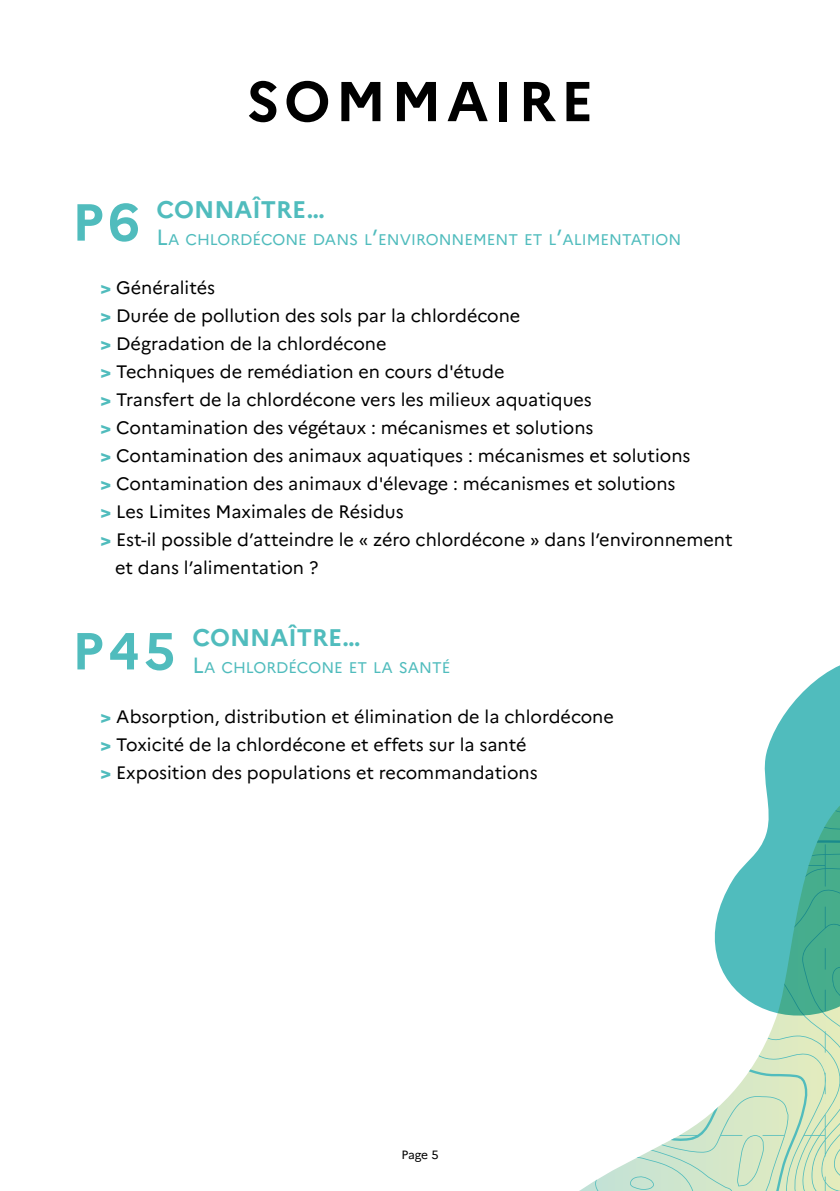
<style>
.page{position:relative;width:840px;height:1191px;background:#fff}
.page>*{position:absolute;margin:0;border:0;box-sizing:border-box;transform-origin:0 0}
.t1{font:700 56px "Marianne";letter-spacing:.09em;color:#000}
.t2{font:700 52px "Marianne";color:#50bcbd}
.t3{font:700 24px "Marianne";color:#50bcbd}
.t4{font:18px "Marianne";color:#000}
.t5{font:15.4px "Marianne";color:#50bcbd}
.t6{font:12px "Marianne";color:#000}
.s1{font-size:22px}
.s2{font-weight:800;color:#50bcbd}
</style>
<div class="page">
<svg style="left:579px;top:1017px;width:260px;height:174px"></svg>
<svg style="left:714px;top:666px;width:125px;height:351px;fill:#50bcbd"></svg>
<p class="t1" style="left:246px;top:67px;width:348px">SOMMAIRE</p>
<p class="t3" style="left:156px;top:195px;width:170px">CONNAÎTRE…</p>
<p class="t5" style="left:156px;top:230px;width:526px"><span class="s1">L</span>A CHLORDÉCONE DANS L<span class="s1">’</span>ENVIRONNEMENT ET L<span class="s1">’</span>ALIMENTATION</p>
<p class="t4" style="left:100px;top:277px;width:116px"><span class="s2">&gt;</span> Généralités</p>
<p class="t4" style="left:100px;top:305px;width:421px"><span class="s2">&gt;</span> Durée de pollution des sols par la chlordécone</p>
<p class="t4" style="left:100px;top:333px;width:287px"><span class="s2">&gt;</span> Dégradation de la chlordécone</p>
<p class="t4" style="left:100px;top:361px;width:405px"><span class="s2">&gt;</span> Techniques de remédiation en cours d'étude</p>
<p class="t4" style="left:100px;top:389px;width:492px"><span class="s2">&gt;</span> Transfert de la chlordécone vers les milieux aquatiques</p>
<p class="t4" style="left:100px;top:417px;width:494px"><span class="s2">&gt;</span> Contamination des végétaux : mécanismes et solutions</p>
<p class="t4" style="left:100px;top:445px;width:591px"><span class="s2">&gt;</span> Contamination des animaux aquatiques : mécanismes et solutions</p>
<p class="t4" style="left:100px;top:473px;width:576px"><span class="s2">&gt;</span> Contamination des animaux d'élevage : mécanismes et solutions</p>
<p class="t4" style="left:100px;top:501px;width:304px"><span class="s2">&gt;</span> Les Limites Maximales de Résidus</p>
<p class="t4" style="left:100px;top:529px;width:633px"><span class="s2">&gt;</span> Est-il possible d’atteindre le « zéro chlordécone » dans l’environnement</p>
<p class="t4" style="left:115px;top:557px;width:204px">et dans l’alimentation ?</p>
<p class="t2" style="left:72px;top:190px;width:69px">P6</p>
<p class="t3" style="left:192px;top:623px;width:170px">CONNAÎTRE…</p>
<p class="t5" style="left:192px;top:658px;width:259px"><span class="s1">L</span>A CHLORDÉCONE ET LA SANTÉ</p>
<p class="t4" style="left:100px;top:705px;width:514px"><span class="s2">&gt;</span> Absorption, distribution et élimination de la chlordécone</p>
<p class="t4" style="left:100px;top:733px;width:427px"><span class="s2">&gt;</span> Toxicité de la chlordécone et effets sur la santé</p>
<p class="t4" style="left:100px;top:761px;width:438px"><span class="s2">&gt;</span> Exposition des populations et recommandations</p>
<p class="t2" style="left:72px;top:619px;width:105px">P45</p>
<p class="t6" style="left:401px;top:1147px;width:39px">Page 5</p>
</div>
